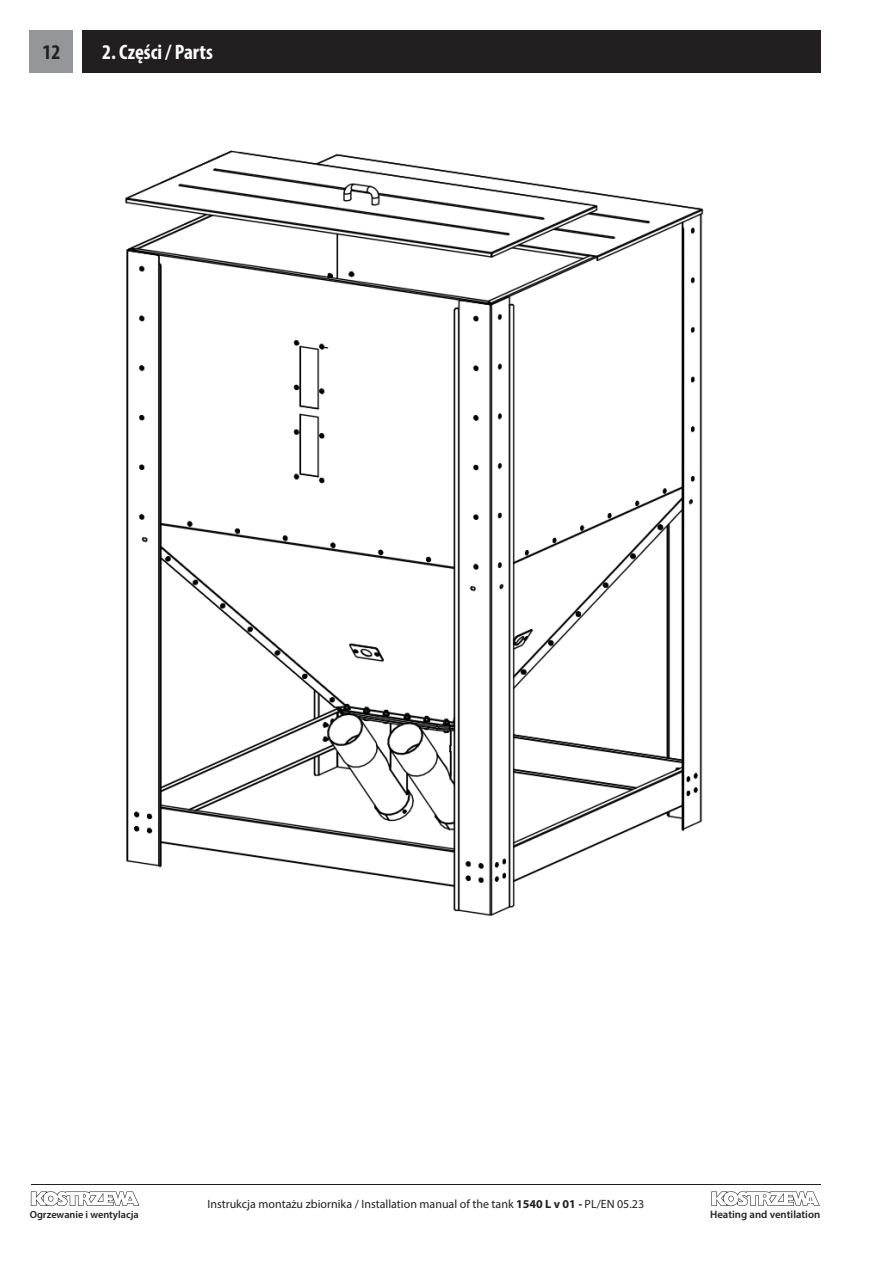
<style>
.page{position:relative;width:893px;height:1263px;background:#fff}
.page>*{position:absolute;margin:0;border:0;box-sizing:border-box;transform-origin:0 0}
.Rozdział{font:700 condensed 21px "Myriad Pro";color:#fff}
.t1{font:700 condensed 21px "Myriad Pro";color:#231f20}
.t2{font:12px "Myriad Pro";color:#231f20}
.t3{font:600 10.8px "Myriad Pro";color:#231f20}
.t4{font:600 10.35px "Myriad Pro";color:#231f20}
.s1{font-weight:700}
</style>
<div class="page">
<hr style="left:31px;top:1184px;width:790px;height:1px;background:#231f20">
<svg style="left:31px;top:1191px;width:108px;height:15px"></svg>
<svg style="left:711px;top:1191px;width:109px;height:15px"></svg>
<div style="left:30px;top:30px;width:43px;height:42px;background:#949699"></div>
<img style="left:125px;top:150px;width:579px;height:767px">
<div style="left:82px;top:30px;width:739px;height:43px;background:#231f20"></div>
<h1 class="t1" style="left:42px;top:39px;width:19px">12</h1>
<p class="Rozdział" style="left:102px;top:39px;width:112px">2. Części / Parts</p>
<p class="t2" style="left:207px;top:1197px;width:438px">Instrukcja montażu zbiornika / Installation manual of the tank <span class="s1">1540 L v 01 -</span> PL/EN 05.23</p>
<p class="t4" style="left:30px;top:1207px;width:111px">Ogrzewanie i wentylacja</p>
<p class="t3" style="left:710px;top:1207px;width:112px">Heating and ventilation</p>
</div>
